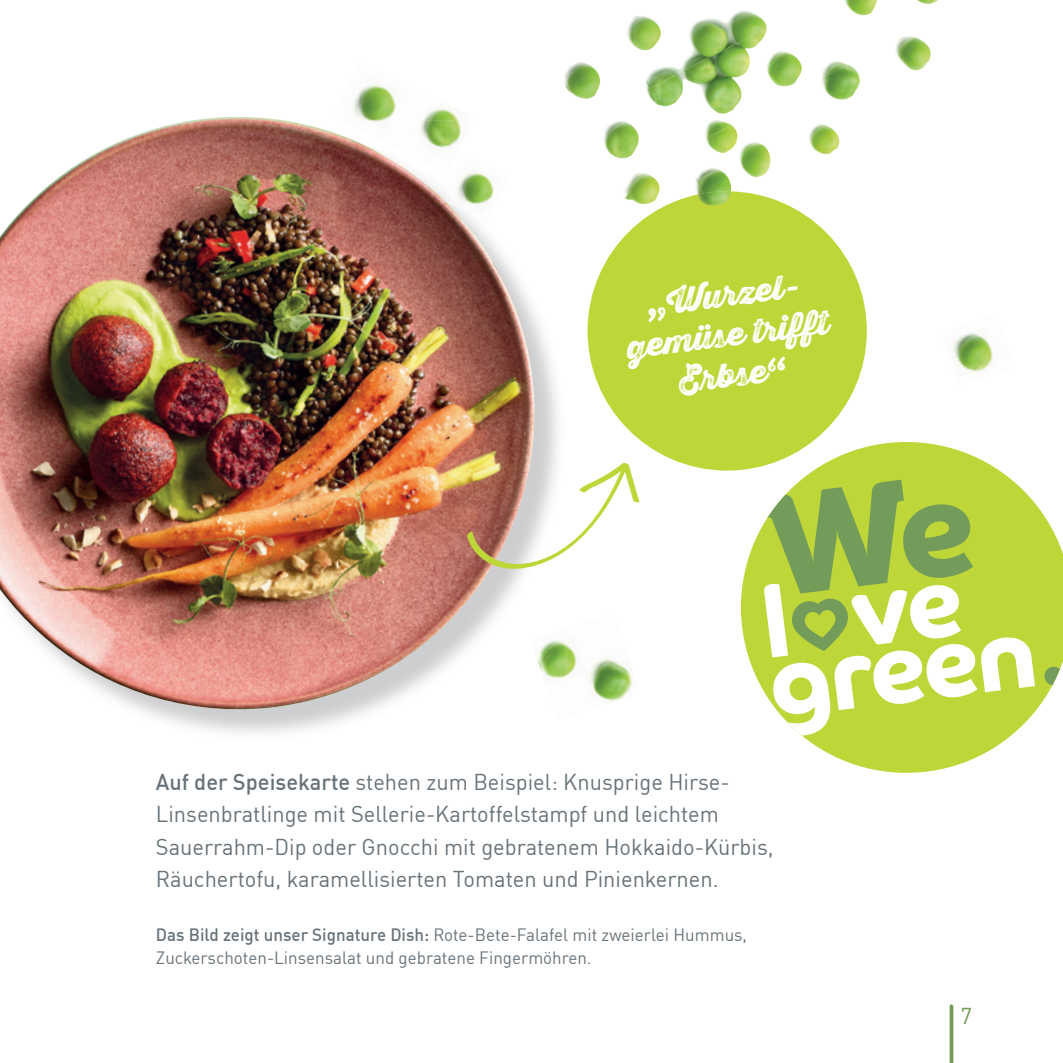
<style>
.page{position:relative;width:1063px;height:1063px;background:#fff}
.page>*{position:absolute;margin:0;border:0;box-sizing:border-box;transform-origin:0 0}
.t1{font:32.5px "Thirsty Rough Blk Two";color:#fff}
.t2{font:22.5px/32.5px "DINOT";color:#687379}
.t3{font:22.5px "DINOT";color:#739b59}
.t4{font:17.5px/22.5px "DINOT";color:#687379}
.s1{font-weight:500}
</style>
<div class="page">
<hr style="left:950px;top:1006px;width:3px;height:57px;background:#739b59">
<img style="left:951px;top:331px;width:42px;height:41px">
<img style="left:566px;top:643px;width:66px;height:58px">
<img style="left:0;top:120px;width:558px;height:613px">
<img style="left:531px;top:628px;width:35px;height:92px">
<img style="left:6px;top:120px;width:188px;height:109px">
<svg style="left:467px;top:462px;width:173px;height:109px"></svg>
<img style="left:441px;top:153px;width:70px;height:69px">
<svg style="left:440px;top:197px;width:6px;height:5px"></svg>
<img style="left:352px;top:82px;width:107px;height:38px">
<img style="left:342px;top:120px;width:132px;height:52px">
<div style="left:587px;top:191px;width:280px;height:280px;background:#bed638;border-radius:50%"></div>
<img style="left:821px;top:79px;width:39px;height:21px">
<img style="left:703px;top:124px;width:137px;height:69px">
<img style="left:604px;top:121px;width:99px;height:74px">
<img style="left:822px;top:0;width:116px;height:79px">
<img style="left:649px;top:51px;width:153px;height:88px">
<img style="left:627px;top:11px;width:140px;height:78px">
<img style="left:564px;top:62px;width:85px;height:37px">
<img style="left:697px;top:191px;width:34px;height:15px">
<img style="left:623px;top:173px;width:36px;height:31px">
<svg style="left:740px;top:441px;width:323px;height:332px"></svg>
<svg style="left:1044px;top:666px;width:19px;height:20px"></svg>
<svg style="left:762px;top:480px;width:273px;height:256px"></svg>
<h1 class="t1" style="left:642px;top:279px;width:156px;rotate:-7deg">„Wurzel-</h1>
<h1 class="t1" style="left:624px;top:322px;width:205px;rotate:-7deg">gemüse trifft</h1>
<h1 class="t1" style="left:714px;top:351px;width:72px;rotate:-7deg">bse“</h1>
<p class="t2" style="left:156px;top:763px;width:619px"><span class="s1">Auf der Speisekarte</span> stehen zum Beispiel: Knusprige Hirse-Linsenbratlinge mit Sellerie-Kartoffelstampf und leichtem Sauerrahm-Dip oder Gnocchi mit gebratenem Hokkaido-Kürbis, Räuchertofu, karamellisierten Tomaten und Pinienkernen.</p>
<p class="t4" style="left:156px;top:922px;width:593px"><span class="s1">Das Bild zeigt unser Signature Dish:</span> Rote-Bete-Falafel mit zweierlei Hummus,<br>Zuckerschoten-Linsensalat und gebratene Fingermöhren.</p>
<p class="t3" style="left:960px;top:999px;width:13px">7</p>
</div>
